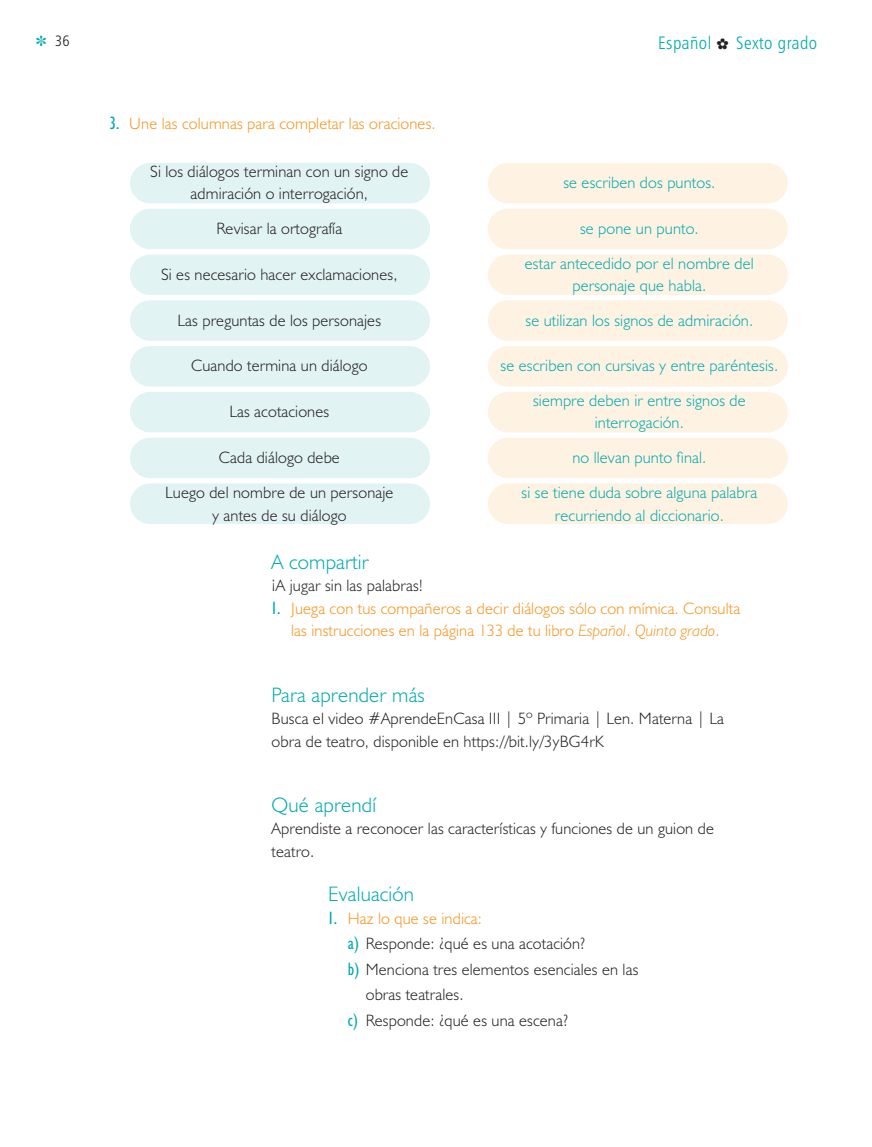
<style>
.page{position:relative;width:872px;height:1147px;background:#fff}
.page>*{position:absolute;margin:0;border:0;box-sizing:border-box;transform-origin:0 0}
.t1{font:300 21px "Humanist 521 BT";letter-spacing:.01em;color:#00aaad}
.t2{font:18px "Humanist 777 BT Light Condensed B";letter-spacing:.025em;color:#00aaad}
.t3{font:300 16.5px/22.5px "Humanist 521 BT";letter-spacing:.01em;color:#231f20;text-align:center}
.t4{font:300 16.5px/22.5px "Humanist 521 BT";letter-spacing:.01em;color:#00aaad;text-align:center}
.t5{font:300 16.5px/22.5px "Humanist 521 BT";letter-spacing:.01em;color:#f7931d;text-align:center}
.t6{font:15px "Humanist 777 BT Light Condensed B";color:#231f20}
.s1{color:#00aaad}
.s2{color:#231f20}
.s3{font-weight:400;font-stretch:condensed;font-size:18px;color:#00aaad}
.s4{font-style:italic}
</style>
<div class="page">
<div style="left:130px;top:163px;width:300px;height:40px;background:#e2f3f4;border-radius:20px"></div>
<div style="left:488px;top:163px;width:300px;height:40px;background:#fef2e3;border-radius:20px"></div>
<div style="left:130px;top:209px;width:300px;height:40px;background:#e2f3f4;border-radius:20px"></div>
<div style="left:488px;top:209px;width:300px;height:40px;background:#fef2e3;border-radius:20px"></div>
<div style="left:130px;top:254px;width:300px;height:41px;background:#e2f3f4;border-radius:20px"></div>
<div style="left:488px;top:254px;width:300px;height:41px;background:#fef2e3;border-radius:20px"></div>
<div style="left:130px;top:300px;width:300px;height:41px;background:#e2f3f4;border-radius:20px"></div>
<div style="left:488px;top:300px;width:300px;height:41px;background:#fef2e3;border-radius:20px"></div>
<div style="left:130px;top:346px;width:300px;height:40px;background:#e2f3f4;border-radius:20px"></div>
<div style="left:488px;top:346px;width:300px;height:40px;background:#fef2e3;border-radius:20px"></div>
<div style="left:130px;top:392px;width:300px;height:40px;background:#e2f3f4;border-radius:20px"></div>
<div style="left:488px;top:392px;width:300px;height:40px;background:#fef2e3;border-radius:20px"></div>
<div style="left:130px;top:437px;width:300px;height:41px;background:#e2f3f4;border-radius:20px"></div>
<div style="left:488px;top:437px;width:300px;height:41px;background:#fef2e3;border-radius:20px"></div>
<div style="left:130px;top:483px;width:300px;height:41px;background:#e2f3f4;border-radius:20px"></div>
<div style="left:488px;top:483px;width:300px;height:41px;background:#fef2e3;border-radius:20px"></div>
<p class="t6" style="left:36px;top:31px;width:35px"><span class="s1">✽</span> 36</p>
<p class="t2" style="left:658px;top:32px;width:161px">Español <span class="s2">✿</span> Sexto grado</p>
<p class="t5" style="left:110px;top:112px;width:327px"><span class="s3">3.</span> Une las columnas para completar las oraciones.</p>
<p class="t3" style="left:150px;top:159px;width:260px">Si los diálogos terminan con un signo de admiración o interrogación,</p>
<p class="t4" style="left:563px;top:171px;width:153px">se escriben dos puntos.</p>
<p class="t3" style="left:216px;top:217px;width:127px">Revisar la ortografía</p>
<p class="t4" style="left:580px;top:217px;width:120px">se pone un punto.</p>
<p class="t3" style="left:161px;top:263px;width:238px">Si es necesario hacer exclamaciones,</p>
<p class="t4" style="left:525px;top:251px;width:230px">estar antecedido por el nombre del personaje que habla.</p>
<p class="t3" style="left:178px;top:309px;width:205px">Las preguntas de los personajes</p>
<p class="t4" style="left:525px;top:309px;width:229px">se utilizan los signos de admiración.</p>
<p class="t3" style="left:191px;top:354px;width:178px">Cuando termina un diálogo</p>
<p class="t4" style="left:501px;top:354px;width:279px">se escriben con cursivas y entre paréntesis.</p>
<p class="t3" style="left:229px;top:400px;width:101px">Las acotaciones</p>
<p class="t4" style="left:533px;top:389px;width:214px">siempre deben ir entre signos de interrogación.</p>
<p class="t3" style="left:219px;top:446px;width:123px">Cada diálogo debe</p>
<p class="t4" style="left:572px;top:446px;width:136px">no llevan punto final.</p>
<p class="t3" style="left:165px;top:481px;width:230px">Luego del nombre de un personaje y antes de su diálogo</p>
<p class="t4" style="left:522px;top:481px;width:237px">si se tiene duda sobre alguna palabra recurriendo al diccionario.</p>
<p class="t1" style="left:272px;top:548px;width:99px">A compartir</p>
<p class="t3" style="left:272px;top:574px;width:153px">¡A jugar sin las palabras!</p>
<p class="t5" style="left:272px;top:596px;width:470px"><span class="s3">1.</span> Juega con tus compañeros a decir diálogos sólo con mímica. Consulta las instrucciones en la página 133 de tu libro <span class="s4">Español</span>. <span class="s4">Quinto grado</span>.</p>
<p class="t1" style="left:272px;top:681px;width:155px">Para aprender más</p>
<p class="t3" style="left:272px;top:706px;width:454px;text-align:left">Busca el video #AprendeEnCasa III | 5º Primaria | Len. Materna | La obra de teatro, disponible en https://bit.ly/3yBG4rK</p>
<p class="t1" style="left:272px;top:791px;width:106px">Qué aprendí</p>
<p class="t3" style="left:272px;top:817px;width:444px;text-align:left">Aprendiste a reconocer las características y funciones de un guion de teatro.</p>
<p class="t1" style="left:328px;top:881px;width:87px">Evaluación</p>
<p class="t5" style="left:328px;top:906px;width:155px"><span class="s3">1.</span> Haz lo que se indica:</p>
<p class="t3" style="left:348px;top:931px;width:239px"><span class="s3">a)</span> Responde: ¿qué es una acotación?</p>
<p class="t3" style="left:348px;top:957px;width:292px"><span class="s3">b)</span> Menciona tres elementos esenciales en las</p>
<p class="t3" style="left:366px;top:982px;width:99px">obras teatrales.</p>
<p class="t3" style="left:348px;top:1008px;width:222px"><span class="s3">c)</span> Responde: ¿qué es una escena?</p>
</div>
